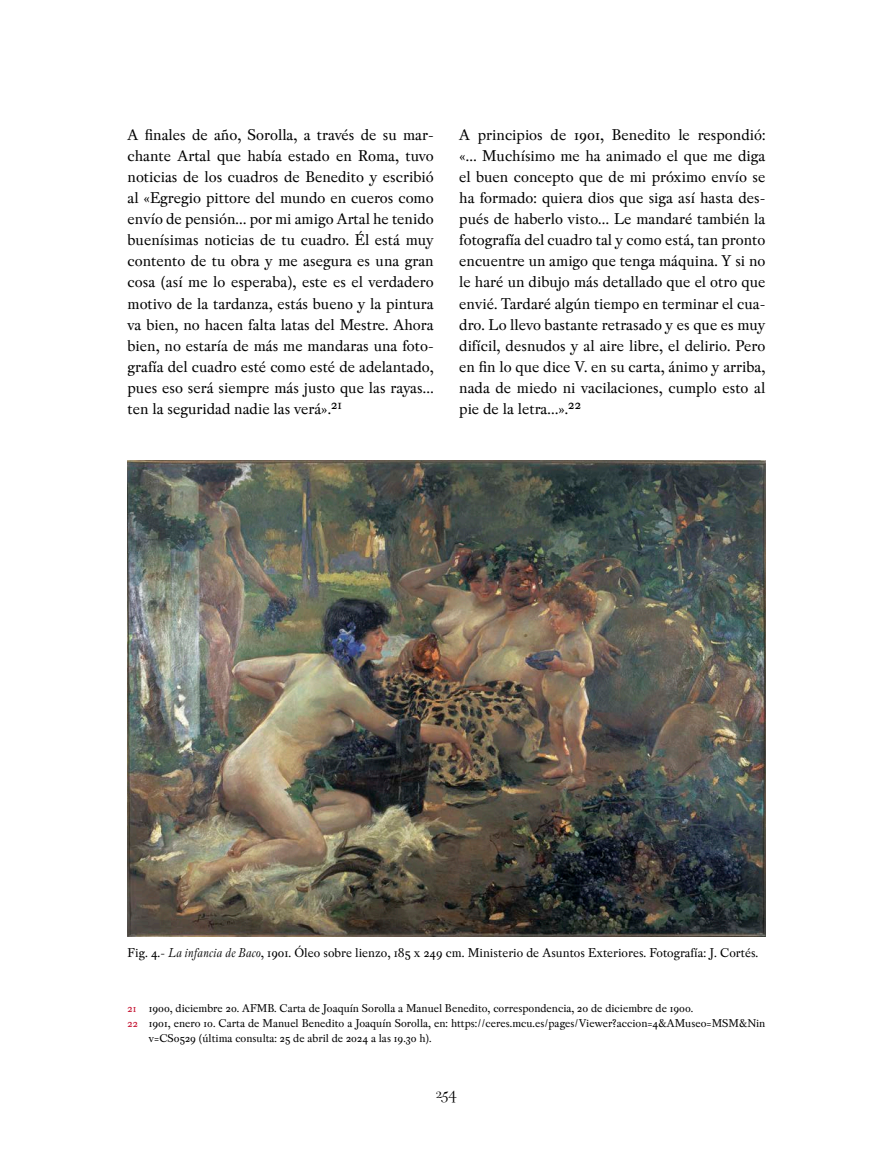
<style>
.page{position:relative;width:893px;height:1170px;background:#fff}
.page>*{position:absolute;margin:0;border:0;box-sizing:border-box;transform-origin:0 0}
.t1{font:18px "Peleguer";color:#000}
.t2{font:16.5px/21px "Pradell";color:#000;text-align:justify}
.t3{font:13.5px "Pradell";color:#000}
.t4{font:12px "Pradell";color:#000}
.s1{font-style:italic}
.s2{color:#c4112f}
</style>
<div class="page">
<img style="left:128px;top:460px;width:637px;height:476px">
<p class="t2" style="left:128px;top:124px;width:308px">A finales de año, Sorolla, a través de su mar&shy;chante Artal que había estado en Roma, tuvo noticias de los cuadros de Benedito y escribió al «Egregio pittore del mundo en cueros como envío de pensión… por mi amigo Artal he tenido buenísimas noticias de tu cuadro. Él está muy contento de tu obra y me asegura es una gran cosa (así me lo esperaba), este es el verdadero motivo de la tardanza, estás bueno y la pintura va bien, no hacen falta latas del Mestre. Ahora bien, no estaría de más me mandaras una foto&shy;grafía del cuadro esté como esté de adelantado, pues eso será siempre más justo que las rayas… ten la seguridad nadie las verá».<sup>21</sup></p>
<p class="t2" style="left:459px;top:124px;width:308px">A principios de 1901, Benedito le respondió: «… Muchísimo me ha animado el que me diga el buen concepto que de mi próximo envío se ha formado: quiera dios que siga así hasta des&shy;pués de haberlo visto… Le mandaré también la fotografía del cuadro tal y como está, tan pronto encuentre un amigo que tenga máquina. Y si no le haré un dibujo más detallado que el otro que envié. Tardaré algún tiempo en terminar el cua&shy;dro. Lo llevo bastante retrasado y es que es muy difícil, desnudos y al aire libre, el delirio. Pero en fin lo que dice V. en su carta, ánimo y arriba, nada de miedo ni vacilaciones, cumplo esto al pie de la letra…».<sup>22</sup></p>
<p class="t3" style="left:128px;top:944px;width:632px">Fig. 4.- <span class="s1">La infancia de Baco</span>, 1901. Óleo sobre lienzo, 185 x 249 cm. Ministerio de Asuntos Exteriores. Fotografía: J. Cortés.</p>
<p class="t4" style="left:128px;top:1001px;width:567px"><span class="s2">21</span> 1900, diciembre 20. AFMB. Carta de Joaquín Sorolla a Manuel Benedito, correspondencia, 20 de diciembre de 1900.</p>
<p class="t4" style="left:128px;top:1016px;width:639px"><span class="s2">22</span> 1901, enero 10. Carta de Manuel Benedito a Joaquín Sorolla, en: https://ceres.mcu.es/pages/Viewer?accion=4&amp;AMuseo=MSM&amp;Nin</p>
<p class="t4" style="left:149px;top:1031px;width:284px">v=CS0529 (última consulta: 25 de abril de 2024 a las 19.30 h).</p>
<p class="t1" style="left:436px;top:1083px;width:22px">254</p>
</div>
